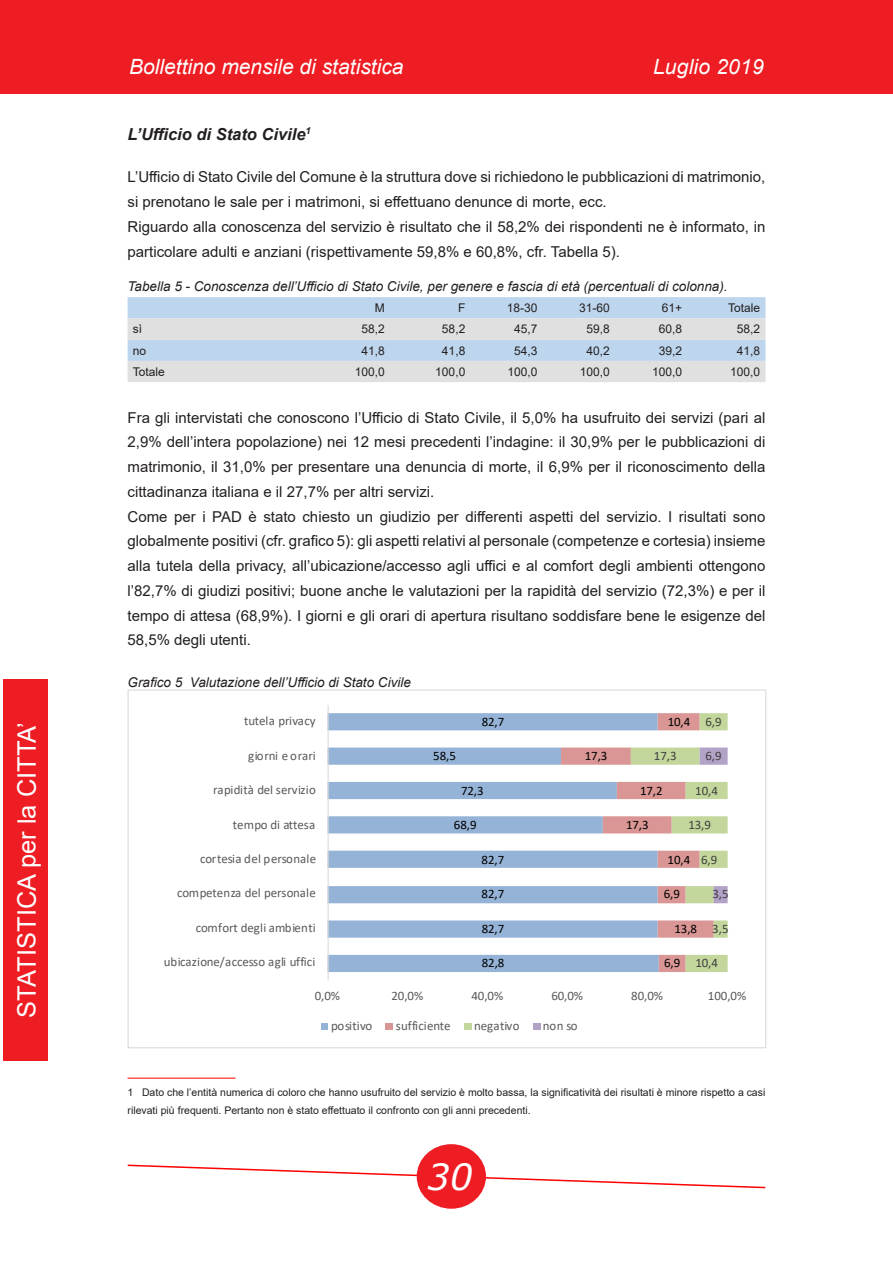
<style>
.page{position:relative;width:893px;height:1263px;background:#fff}
.page>*{position:absolute;margin:0;border:0;box-sizing:border-box;transform-origin:0 0}
.t1{font:italic 36px "Verdana";color:#fff}
.t2{font:25.5px "Arial";color:#fff}
.t3{font:italic 21px "Arial";color:#fff}
.titoli_2{font:italic 700 16.5px "Arial";color:#231f20}
.testo{font:15px/24.8px "Arial";color:#231f20}
.didascalie{font:italic 13.5px "Arial";color:#231f20}
.t4{font:12.9px "Calibri";color:#595959}
.t5{font:12.9px "Calibri";letter-spacing:-.005em;color:#000}
.t6{font:12.9px "Calibri";letter-spacing:-.005em;color:#404040}
.testo_tabelle{font:12px "Arial";color:#231f20}
.note{font:10.5px/18px "Arial";color:#231f20}
</style>
<div class="page">
<div style="left:0;top:0;width:893px;height:94px;background:#ee1d23"></div>
<svg style="left:127px;top:1164px;width:639px;height:25px"></svg>
<div style="left:3px;top:679px;width:45px;height:382px;background:#ee1d23"></div>
<div style="left:417px;top:1144px;width:69px;height:65px;background:#ee1d23;border-radius:50%"></div>
<svg style="left:128px;top:297px;width:637px;height:85px;background:#cedbe7"></svg>
<svg style="left:329px;top:713px;width:232px;height:259px;fill:#95b3d7"></svg>
<svg style="left:561px;top:713px;width:167px;height:259px"></svg>
<hr style="left:328px;top:705px;width:1px;height:275px;background:#d9d9d9">
<div style="left:321px;top:1023px;width:7px;height:7px;background:#95b3d7"></div>
<div style="left:386px;top:1023px;width:7px;height:7px;background:#d99694"></div>
<div style="left:464px;top:1023px;width:8px;height:7px;background:#c3d69b"></div>
<div style="left:533px;top:1023px;width:7px;height:7px;background:#b3a2c7"></div>
<hr style="left:128px;top:1078px;width:108px;height:1px;background:#f00">
<h2 class="t2" style="left:9px;top:1017px;width:297px;rotate:-90deg">STATISTICA per la CITTA’</h2>
<h3 class="t3" style="left:129px;top:53px;width:276px">Bollettino mensile di statistica</h3>
<h3 class="t3" style="left:653px;top:53px;width:112px">Luglio 2019</h3>
<p class="titoli_2" style="left:128px;top:123px;width:185px">L’Ufficio di Stato Civile<sup>1</sup></p>
<p class="testo" style="left:128px;top:165px;width:639px">L’Ufficio di Stato Civile del Comune è la struttura dove si richiedono le pubblicazioni di matrimonio, si prenotano le sale per i matrimoni, si effettuano denunce di morte, ecc.</p>
<p class="testo" style="left:128px;top:214px;width:639px">Riguardo alla conoscenza del servizio è risultato che il 58,2% dei rispondenti ne è informato, in particolare adulti e anziani (rispettivamente 59,8% e 60,8%, cfr. Tabella 5).</p>
<p class="didascalie" style="left:128px;top:278px;width:602px">Tabella 5 - Conoscenza dell’Ufficio di Stato Civile, per genere e fascia di età (percentuali di colonna).</p>
<p class="testo_tabelle" style="left:375px;top:300px;width:11px">M</p>
<p class="testo_tabelle" style="left:458px;top:300px;width:9px">F</p>
<p class="testo_tabelle" style="left:507px;top:300px;width:32px">18-30</p>
<p class="testo_tabelle" style="left:579px;top:300px;width:32px">31-60</p>
<p class="testo_tabelle" style="left:662px;top:300px;width:22px">61+</p>
<p class="testo_tabelle" style="left:728px;top:300px;width:34px">Totale</p>
<p class="testo_tabelle" style="left:133px;top:321px;width:11px">sì</p>
<p class="testo_tabelle" style="left:361px;top:321px;width:25px">58,2</p>
<p class="testo_tabelle" style="left:442px;top:321px;width:25px">58,2</p>
<p class="testo_tabelle" style="left:514px;top:321px;width:25px">45,7</p>
<p class="testo_tabelle" style="left:586px;top:321px;width:25px">59,8</p>
<p class="testo_tabelle" style="left:659px;top:321px;width:25px">60,8</p>
<p class="testo_tabelle" style="left:737px;top:321px;width:25px">58,2</p>
<p class="testo_tabelle" style="left:133px;top:342px;width:15px">no</p>
<p class="testo_tabelle" style="left:361px;top:342px;width:25px">41,8</p>
<p class="testo_tabelle" style="left:442px;top:342px;width:25px">41,8</p>
<p class="testo_tabelle" style="left:514px;top:342px;width:25px">54,3</p>
<p class="testo_tabelle" style="left:586px;top:342px;width:25px">40,2</p>
<p class="testo_tabelle" style="left:659px;top:342px;width:25px">39,2</p>
<p class="testo_tabelle" style="left:737px;top:342px;width:25px">41,8</p>
<p class="testo_tabelle" style="left:133px;top:363px;width:34px">Totale</p>
<p class="testo_tabelle" style="left:355px;top:363px;width:32px">100,0</p>
<p class="testo_tabelle" style="left:435px;top:363px;width:32px">100,0</p>
<p class="testo_tabelle" style="left:508px;top:363px;width:32px">100,0</p>
<p class="testo_tabelle" style="left:580px;top:363px;width:32px">100,0</p>
<p class="testo_tabelle" style="left:652px;top:363px;width:32px">100,0</p>
<p class="testo_tabelle" style="left:730px;top:363px;width:32px">100,0</p>
<p class="testo" style="left:128px;top:405px;width:639px;text-align:justify">Fra gli intervistati che conoscono l’Ufficio di Stato Civile, il 5,0% ha usufruito dei servizi (pari al 2,9% dell’intera popolazione) nei 12 mesi precedenti l’indagine: il 30,9% per le pubblicazioni di matrimonio, il 31,0% per presentare una denuncia di morte, il 6,9% per il riconoscimento della cittadinanza italiana e il 27,7% per altri servizi.</p>
<p class="testo" style="left:128px;top:504px;width:639px;text-align:justify">Come per i PAD è stato chiesto un giudizio per differenti aspetti del servizio. I risultati sono globalmente positivi (cfr. grafico 5): gli aspetti relativi al personale (competenze e cortesia) insieme alla tutela della privacy, all’ubicazione/accesso agli uffici e al comfort degli ambienti ottengono l’82,7% di giudizi positivi; buone anche le valutazioni per la rapidità del servizio (72,3%) e per il tempo di attesa (68,9%). I giorni e gli orari di apertura risultano soddisfare bene le esigenze del 58,5% degli utenti.</p>
<p class="didascalie" style="left:128px;top:673px;width:285px">Grafico 5 Valutazione dell’Ufficio di Stato Civile</p>
<p class="t4" style="left:244px;top:712px;width:73px">tutela privacy</p>
<p class="t5" style="left:482px;top:712px;width:24px">82,7</p>
<p class="t5" style="left:668px;top:712px;width:24px">10,4</p>
<p class="t6" style="left:705px;top:712px;width:18px">6,9</p>
<p class="t4" style="left:248px;top:746px;width:69px">giorni e orari</p>
<p class="t5" style="left:433px;top:747px;width:24px">58,5</p>
<p class="t5" style="left:585px;top:747px;width:24px">17,3</p>
<p class="t6" style="left:654px;top:747px;width:24px">17,3</p>
<p class="t6" style="left:705px;top:747px;width:18px">6,9</p>
<p class="t4" style="left:213px;top:781px;width:104px">rapidità del servizio</p>
<p class="t5" style="left:461px;top:781px;width:24px">72,3</p>
<p class="t5" style="left:640px;top:781px;width:24px">17,2</p>
<p class="t6" style="left:695px;top:781px;width:24px">10,4</p>
<p class="t4" style="left:233px;top:815px;width:84px">tempo di attesa</p>
<p class="t5" style="left:454px;top:816px;width:24px">68,9</p>
<p class="t5" style="left:626px;top:816px;width:24px">17,3</p>
<p class="t6" style="left:688px;top:816px;width:24px">13,9</p>
<p class="t4" style="left:200px;top:850px;width:118px">cortesia del personale</p>
<p class="t5" style="left:482px;top:850px;width:24px">82,7</p>
<p class="t5" style="left:668px;top:850px;width:24px">10,4</p>
<p class="t6" style="left:701px;top:850px;width:18px">6,9</p>
<p class="t4" style="left:177px;top:884px;width:140px">competenza del personale</p>
<p class="t5" style="left:482px;top:885px;width:24px">82,7</p>
<p class="t5" style="left:664px;top:885px;width:18px">6,9</p>
<p class="t6" style="left:712px;top:885px;width:18px">3,5</p>
<p class="t4" style="left:196px;top:919px;width:122px">comfort degli ambienti</p>
<p class="t5" style="left:482px;top:919px;width:24px">82,7</p>
<p class="t5" style="left:674px;top:919px;width:24px">13,8</p>
<p class="t6" style="left:712px;top:919px;width:18px">3,5</p>
<p class="t4" style="left:164px;top:953px;width:153px">ubicazione/accesso agli uffici</p>
<p class="t5" style="left:482px;top:954px;width:24px">82,8</p>
<p class="t5" style="left:664px;top:954px;width:18px">6,9</p>
<p class="t6" style="left:695px;top:954px;width:24px">10,4</p>
<p class="t4" style="left:315px;top:987px;width:27px">0,0%</p>
<p class="t4" style="left:391px;top:987px;width:33px">20,0%</p>
<p class="t4" style="left:471px;top:987px;width:33px">40,0%</p>
<p class="t4" style="left:551px;top:987px;width:33px">60,0%</p>
<p class="t4" style="left:631px;top:987px;width:33px">80,0%</p>
<p class="t4" style="left:708px;top:987px;width:40px">100,0%</p>
<p class="t4" style="left:331px;top:1017px;width:43px">positivo</p>
<p class="t4" style="left:396px;top:1017px;width:56px">sufficiente</p>
<p class="t4" style="left:474px;top:1017px;width:47px">negativo</p>
<p class="t4" style="left:543px;top:1017px;width:36px">non so</p>
<p class="note" style="left:128px;top:1083px;width:639px">1 Dato che l’entità numerica di coloro che hanno usufruito del servizio è molto bassa, la significatività dei risultati è minore rispetto a casi rilevati più frequenti. Pertanto non è stato effettuato il confronto con gli anni precedenti.</p>
<h1 class="t1" style="left:427px;top:1152px;width:47px">30</h1>
</div>
